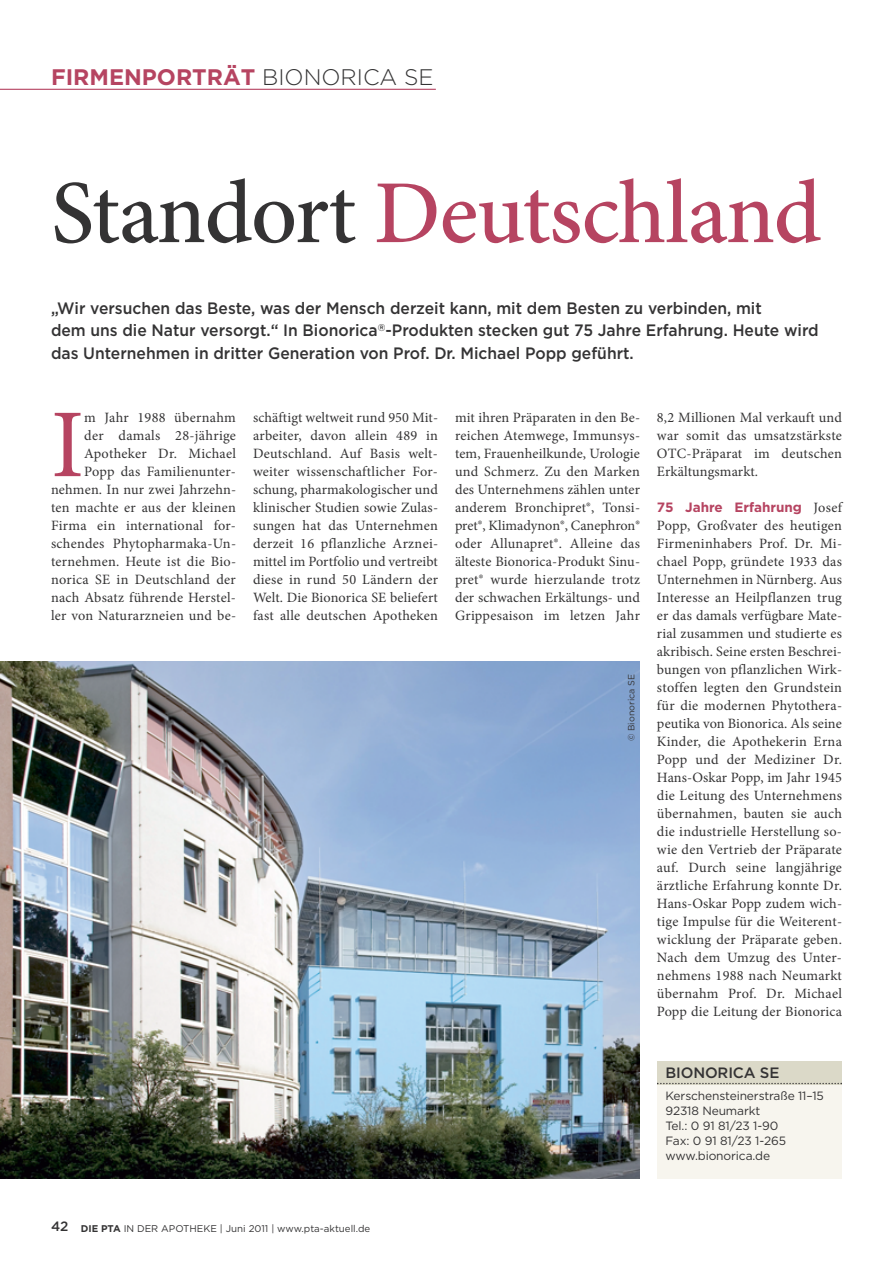
<style>
.page{position:relative;width:893px;height:1263px;background:#fff}
.page>*{position:absolute;margin:0;border:0;box-sizing:border-box;transform-origin:0 0}
.t1{font:97.35px "Minion Pro";color:#b64461}
.t2{font:500 90px "Minion Pro";letter-spacing:-.015em;color:#b64461}
.t3{font:700 22.5px "Gotham";color:#b64461}
.t4{font:500 16.5px/22.5px "Gotham";color:#343334;scale:.95 1}
.t5{font:500 15px "Gotham";letter-spacing:-.01em;color:#343334}
.t6{font:14.25px/18px "Minion Pro";letter-spacing:.02em;color:#343334;text-align:justify}
.t7{font:700 13.5px "Gotham";color:#b64461}
.t8{font:12px/15px "Gotham";letter-spacing:-.01em;color:#343334}
.t9{font:9.75px "Gotham";color:#343334}
.t10{font:9px "Gotham";color:#343334}
.s1{font-weight:300;color:#343334}
.s2{color:#343334}
.s3{font-family:"Minion Pro";font-weight:400;font-size:14.25px;color:#343334}
.s4{font-weight:500;font-size:13.5px}
.s5{font-weight:700}
</style>
<div class="page">
<hr style="left:0;top:89px;width:436px;height:1px;background:#b64461">
<img style="left:0;top:662px;width:640px;height:516px">
<div style="left:657px;top:1079px;width:185px;height:99px;background:#f7f5ee"></div>
<div style="left:657px;top:1061px;width:185px;height:23px;background:#dbd9c8"></div>
<svg style="left:657px;top:1083px;width:185px;height:1px"></svg>
<h3 class="t3" style="left:51px;top:68px;width:384px">FIRMENPORTRÄT <span class="s1">BIONORICA SE</span></h3>
<h2 class="t2" style="left:51px;top:158px;width:772px"><span class="s2">Standort</span> Deutschland</h2>
<p class="t4" style="left:51px;top:298px;width:810px">„Wir versuchen das Beste, was der Mensch derzeit kann, mit dem Besten zu verbinden, mit<br>dem uns die Natur versorgt.“ In Bionorica<sup>®</sup>-Produkten stecken gut 75 Jahre Erfahrung. Heute wird das Unternehmen in dritter Generation von Prof. Dr. Michael Popp geführt.</p>
<p class="t6" style="left:51px;top:410px;width:187px;text-align:right">m Jahr 1988 übernahm<br>der damals 28-jährige<br>Apotheker Dr. Michael<br>Popp das Familienunter&shy;nehmen. In nur zwei Jahrzehn&shy;ten machte er aus der kleinen<br>Firma ein international for&shy;schendes Phytopharmaka-Un&shy;ternehmen. Heute ist die Bio&shy;norica SE in Deutschland der nach Absatz führende Herstel&shy;ler von Naturarzneien und be-</p>
<p class="t6" style="left:253px;top:410px;width:187px">schäftigt weltweit rund 950 Mit&shy;arbeiter, davon allein 489 in Deutschland. Auf Basis welt&shy;weiter wissenschaftlicher For&shy;schung, pharmakologischer und klinischer Studien sowie Zulas&shy;sungen hat das Unternehmen derzeit 16 pflanzliche Arznei&shy;mittel im Portfolio und vertreibt diese in rund 50 Ländern der Welt. Die Bionorica SE beliefert fast alle deutschen Apotheken</p>
<p class="t6" style="left:455px;top:410px;width:187px">mit ihren Präparaten in den Be&shy;reichen Atemwege, Immunsys&shy;tem, Frauenheilkunde, Urologie und Schmerz. Zu den Marken des Unternehmens zählen unter anderem Bronchipret®, Tonsi&shy;pret®, Klimadynon®, Canephron® oder Allunapret®. Alleine das älteste Bionorica-Produkt Sinu&shy;pret® wurde hierzulande trotz der schwachen Erkältungs- und Grippesaison im letzen Jahr</p>
<p class="t6" style="left:657px;top:410px;width:186px">8,2 Millionen Mal verkauft und war somit das umsatzstärkste OTC-Präparat im deutschen Erkältungsmarkt.</p>
<h1 class="t1" style="left:51px;top:407px;width:35px">I</h1>
<p class="t7" style="left:657px;top:502px;width:186px">75 Jahre Erfahrung <span class="s3">Josef</span></p>
<p class="t6" style="left:657px;top:518px;width:187px">Popp, Großvater des heutigen Firmeninhabers Prof. Dr. Mi&shy;chael Popp, gründete 1933 das Unternehmen in Nürnberg. Aus Interesse an Heilpflanzen trug er das damals verfügbare Mate&shy;rial zusammen und studierte es akribisch. Seine ersten Beschrei&shy;bungen von pflanzlichen Wirk&shy;stoffen legten den Grundstein für die modernen Phytothera&shy;peutika von Bionorica. Als seine Kinder, die Apothekerin Erna Popp und der Mediziner Dr.<br>Hans-Oskar Popp, im Jahr 1945 die Leitung des Unternehmens übernahmen, bauten sie auch die industrielle Herstellung so&shy;wie den Vertrieb der Präparate auf. Durch seine langjährige ärztliche Erfahrung konnte Dr.<br>Hans-Oskar Popp zudem wich&shy;tige Impulse für die Weiterent&shy;wicklung der Präparate geben.<br>Nach dem Umzug des Unter&shy;nehmens 1988 nach Neumarkt übernahm Prof. Dr. Michael Popp die Leitung der Bionorica</p>
<p class="t10" style="left:628px;top:741px;width:68px;rotate:-90deg">© Bionorica SE</p>
<p class="t5" style="left:665px;top:1066px;width:115px">BIONORICA SE</p>
<p class="t9" style="left:51px;top:1225px;width:321px"><span class="s4">42</span> <span class="s5">DIE PTA</span> IN DER APOTHEKE | Juni 2011 | www.pta-aktuell.de</p>
<p class="t8" style="left:665px;top:1089px;width:160px">Kerschensteinerstraße 11–15<br>92318 Neumarkt<br>Tel.: 0 91 81/23 1-90<br>Fax: 0 91 81/23 1-265 www.bionorica.de</p>
</div>
